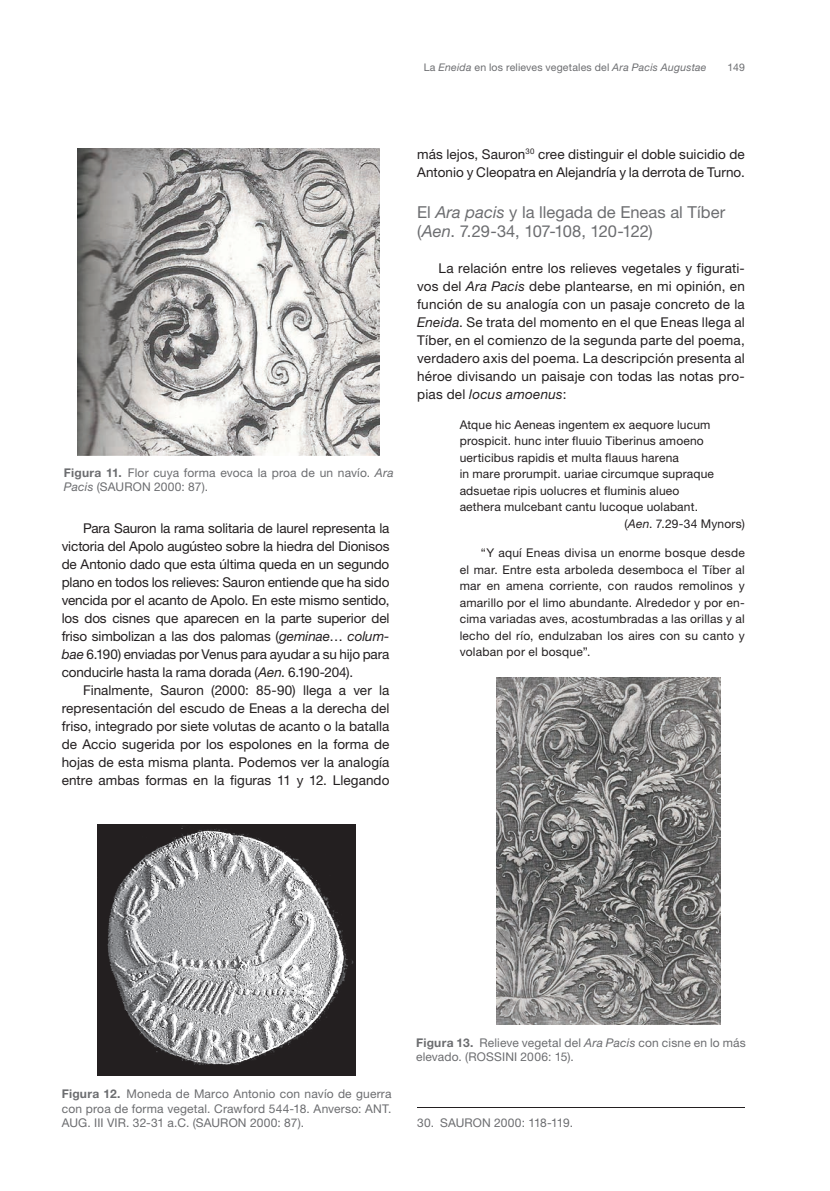
<style>
.page{position:relative;width:830px;height:1191px;background:#fff}
.page>*{position:absolute;margin:0;border:0;box-sizing:border-box;transform-origin:0 0}
.t1{font:16.5px/19.8px "Helvetica Neue LT Std";color:#6c6d70}
.t2{font:13.5px/18px "Helvetica Neue LT Std";letter-spacing:.005em;color:#231f20;text-align:justify}
.t3{font:12px/16.5px "Helvetica Neue LT Std";letter-spacing:.015em;color:#231f20;text-align:justify}
.t4{font:12px/14.4px "Helvetica Neue LT Std";letter-spacing:.015em;color:#6c6d70}
.t5{font:10.5px "Helvetica Neue LT Std";letter-spacing:.02em;color:#6c6d70}
.s1{font-style:italic}
.s2{font-weight:700}
</style>
<div class="page">
<hr style="left:417px;top:1107px;width:327px;height:1px;background:#231f20">
<img style="left:78px;top:149px;width:301px;height:306px">
<img style="left:97px;top:824px;width:258px;height:251px">
<img style="left:496px;top:677px;width:224px;height:347px">
<p class="t5" style="left:423px;top:61px;width:284px">La <span class="s1">Eneida</span> en los relieves vegetales del <span class="s1">Ara Pacis Augustae</span></p>
<p class="t5" style="left:727px;top:61px;width:19px">149</p>
<p class="t4" style="left:64px;top:465px;width:331px"><span class="s2">Figura 11.</span> Flor cuya forma evoca la proa de un navío. <span class="s1">Ara<br>Pacis</span> (SAURON 2000: 87).</p>
<p class="t2" style="left:62px;top:519px;width:329px;text-indent:21px">Para Sauron la rama solitaria de laurel representa la victoria del Apolo augústeo sobre la hiedra del Dionisos de Antonio dado que esta última queda en un segundo plano en todos los relieves: Sauron entiende que ha sido vencida por el acanto de Apolo. En este mismo sentido, los dos cisnes que aparecen en la parte superior del friso simbolizan a las dos palomas (<span class="s1">geminae</span>… <span class="s1">colum&shy;bae</span> 6.190) enviadas por Venus para ayudar a su hijo para conducirle hasta la rama dorada (<span class="s1">Aen</span>. 6.190-204).</p>
<p class="t2" style="left:62px;top:681px;width:329px;text-indent:21px">Finalmente, Sauron (2000: 85-90) llega a ver la representación del escudo de Eneas a la derecha del friso, integrado por siete volutas de acanto o la batalla de Accio sugerida por los espolones en la forma de hojas de esta misma planta. Podemos ver la analogía entre ambas formas en la figuras 11 y 12. Llegando</p>
<p class="t2" style="left:417px;top:144px;width:329px">más lejos, Sauron<sup>30</sup> cree distinguir el doble suicidio de<br>Antonio y Cleopatra en Alejandría y la derrota de Turno.</p>
<p class="t1" style="left:417px;top:202px;width:309px">El <span class="s1">Ara pacis</span> y la llegada de Eneas al Tíber (<span class="s1">Aen</span>. 7.29-34, 107-108, 120-122)</p>
<p class="t2" style="left:417px;top:259px;width:329px;text-indent:21px">La relación entre los relieves vegetales y figurati&shy;vos del <span class="s1">Ara Pacis</span> debe plantearse, en mi opinión, en función de su analogía con un pasaje concreto de la <span class="s1">Eneida</span>. Se trata del momento en el que Eneas llega al Tíber, en el comienzo de la segunda parte del poema, verdadero axis del poema. La descripción presenta al héroe divisando un paisaje con todas las notas pro&shy;pias del <span class="s1">locus amoenus</span>:</p>
<p class="t3" style="left:459px;top:416px;width:252px">Atque hic Aeneas ingentem ex aequore lucum</p>
<p class="t3" style="left:459px;top:432px;width:245px">prospicit. hunc inter fluuio Tiberinus amoeno</p>
<p class="t3" style="left:459px;top:449px;width:221px">uerticibus rapidis et multa flauus harena</p>
<p class="t3" style="left:459px;top:465px;width:256px">in mare prorumpit. uariae circumque supraque</p>
<p class="t3" style="left:459px;top:482px;width:221px">adsuetae ripis uolucres et fluminis alueo</p>
<p class="t3" style="left:459px;top:498px;width:240px">aethera mulcebant cantu lucoque uolabant.</p>
<p class="t3" style="left:624px;top:515px;width:122px">(<span class="s1">Aen</span>. 7.29-34 Mynors)</p>
<p class="t3" style="left:459px;top:544px;width:286px;text-indent:21px">“Y aquí Eneas divisa un enorme bosque desde el mar. Entre esta arboleda desemboca el Tíber al mar en amena corriente, con raudos remolinos y amarillo por el limo abundante. Alrededor y por en&shy;cima variadas aves, acostumbradas a las orillas y al lecho del río, endulzaban los aires con su canto y volaban por el bosque”.</p>
<p class="t4" style="left:62px;top:1086px;width:331px;text-align:justify"><span class="s2">Figura 12.</span> Moneda de Marco Antonio con navío de guerra con proa de forma vegetal. Crawford 544-18. Anverso: ANT.<br>AUG. III VIR. 32-31 a.C. (SAURON 2000: 87).</p>
<p class="t4" style="left:416px;top:1035px;width:331px"><span class="s2">Figura 13.</span> Relieve vegetal del <span class="s1">Ara Pacis</span> con cisne en lo más elevado. (ROSSINI 2006: 15).</p>
<p class="t4" style="left:417px;top:1115px;width:157px">30. SAURON 2000: 118-119.</p>
</div>
